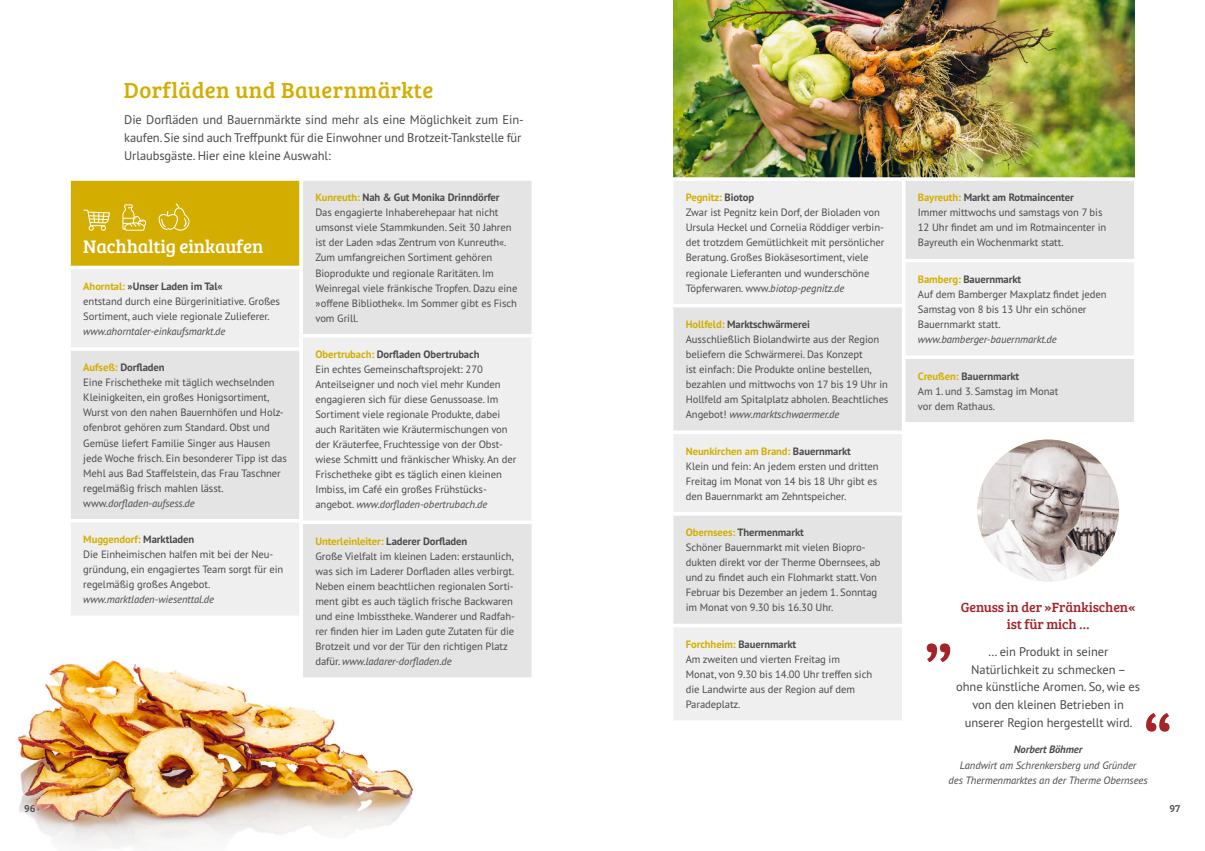
<style>
.page{position:relative;width:1205px;height:851px;background:#fff}
.page>*{position:absolute;margin:0;border:0;box-sizing:border-box;transform-origin:0 0}
.t1{font:50px "Piktos Fraenkische Schweiz";color:#fff}
.t2{font:22.5px "Bree Serif";letter-spacing:.02em;color:#d3ae00}
.t3{font:18.75px "Bree Serif";letter-spacing:-.005em;color:#fff}
.t4{font:13.75px/17.8px "Bree Serif";letter-spacing:-.005em;color:#a42429;text-align:center}
.t5{font:12.5px/17.8px "PT Sans Pro";letter-spacing:-.005em;color:#4a4a49;text-align:center}
.t6{font:10.62px/15px "PT Sans Pro";letter-spacing:-.005em;color:#4a4a49}
.t7{font:italic 10.62px/15px "PT Sans Pro";letter-spacing:-.005em;color:#4a4a49;text-align:center}
.t8{font:italic 700 10.62px "PT Sans Pro";letter-spacing:-.005em;color:#4a4a49}
.t9{font:10.62px "Bree Serif";color:#4a4a49}
.s1{font-weight:700;color:#d3ae00}
.s2{font-weight:700}
.s3{font-style:italic}
</style>
<div class="page">
<img style="left:673px;top:0;width:461px;height:177px">
<div style="left:674px;top:181px;width:228px;height:123px;background:#efefef"></div>
<svg style="left:673px;top:307px;width:229px;height:316px;fill:#e4e4e4"></svg>
<div style="left:671px;top:625px;width:233px;height:97px;background:#efefef"></div>
<svg style="left:673px;top:177px;width:229px;height:1px"></svg>
<svg style="left:673px;top:430px;width:229px;height:4px"></svg>
<hr style="left:670px;top:512px;width:235px;height:3px;background:#fff">
<svg style="left:671px;top:623px;width:233px;height:4px"></svg>
<hr style="left:670px;top:627px;width:3px;height:93px;background:#fff">
<hr style="left:902px;top:627px;width:3px;height:93px;background:#fff">
<hr style="left:670px;top:720px;width:235px;height:3px;background:#fff">
<div style="left:904px;top:179px;width:232px;height:81px;background:#e4e4e4"></div>
<div style="left:904px;top:260px;width:232px;height:97px;background:#efefef"></div>
<div style="left:904px;top:357px;width:232px;height:67px;background:#e4e4e4"></div>
<svg style="left:902px;top:177px;width:234px;height:4px"></svg>
<hr style="left:902px;top:181px;width:3px;height:78px;background:#fff">
<hr style="left:1134px;top:181px;width:3px;height:78px;background:#fff">
<hr style="left:902px;top:259px;width:235px;height:3px;background:#fff">
<hr style="left:902px;top:262px;width:3px;height:93px;background:#fff">
<hr style="left:1134px;top:262px;width:3px;height:93px;background:#fff">
<hr style="left:902px;top:355px;width:235px;height:4px;background:#fff">
<hr style="left:902px;top:359px;width:3px;height:63px;background:#fff">
<hr style="left:1134px;top:359px;width:3px;height:63px;background:#fff">
<hr style="left:902px;top:422px;width:235px;height:3px;background:#fff">
<img style="left:977px;top:439px;width:142px;height:142px;border-radius:71px">
<svg style="left:927px;top:643px;width:23px;height:19px"></svg>
<svg style="left:1146px;top:713px;width:23px;height:18px"></svg>
<img style="left:17px;top:660px;width:397px;height:187px">
<div style="left:69px;top:179px;width:232px;height:88px;background:#d3ae00"></div>
<div style="left:71px;top:269px;width:228px;height:346px;background:#efefef"></div>
<div style="left:69px;top:349px;width:232px;height:171px;background:#e4e4e4"></div>
<svg style="left:69px;top:179px;width:230px;height:2px"></svg>
<svg style="left:69px;top:181px;width:2px;height:85px"></svg>
<hr style="left:67px;top:266px;width:236px;height:3px;background:#fff">
<hr style="left:67px;top:347px;width:236px;height:4px;background:#fff">
<hr style="left:67px;top:351px;width:4px;height:168px;background:#fff">
<hr style="left:67px;top:519px;width:236px;height:3px;background:#fff">
<div style="left:303px;top:181px;width:228px;height:496px;background:#e4e4e4"></div>
<div style="left:301px;top:335px;width:232px;height:187px;background:#efefef"></div>
<hr style="left:299px;top:177px;width:236px;height:4px;background:#fff">
<hr style="left:299px;top:181px;width:4px;height:153px;background:#fff">
<svg style="left:531px;top:181px;width:1px;height:153px"></svg>
<hr style="left:299px;top:334px;width:236px;height:3px;background:#fff">
<hr style="left:299px;top:337px;width:4px;height:183px;background:#fff">
<hr style="left:531px;top:337px;width:4px;height:183px;background:#fff">
<hr style="left:299px;top:520px;width:236px;height:4px;background:#fff">
<hr style="left:299px;top:524px;width:4px;height:153px;background:#fff">
<svg style="left:531px;top:524px;width:1px;height:153px"></svg>
<hr style="left:299px;top:677px;width:236px;height:3px;background:#fff">
<h2 class="t2" style="left:124px;top:73px;width:311px">Dorfläden und Bauernmärkte</h2>
<p class="t5" style="left:124px;top:110px;width:401px;text-align:left">Die Dorfläden und Bauernmärkte sind mehr als eine Möglichkeit zum Ein&shy;kaufen. Sie sind auch Treffpunkt für die Einwohner und Brotzeit-Tankstelle für<br>Urlaubsgäste. Hier eine kleine Auswahl:</p>
<h1 class="t1" style="left:83px;top:184px;width:108px">' w f</h1>
<h3 class="t3" style="left:83px;top:233px;width:181px">Nachhaltig einkaufen</h3>
<p class="t6" style="left:83px;top:278px;width:198px"><span class="s1">Ahorntal:</span> <span class="s2">»Unser Laden im Tal«<br></span>entstand durch eine Bürgerinitiative. Großes<br>Sortiment, auch viele regionale Zulieferer.</p>
<p class="t7" style="left:83px;top:323px;width:144px">www.ahorntaler-einkaufsmarkt.de</p>
<p class="t6" style="left:83px;top:360px;width:205px"><span class="s1">Aufseß:</span> <span class="s2">Dorfladen<br></span>Eine Frischetheke mit täglich wechselnden Kleinigkeiten, ein großes Honigsortiment, Wurst von den nahen Bauernhöfen und Holz&shy;ofenbrot gehören zum Standard. Obst und Gemüse liefert Familie Singer aus Hausen jede Woche frisch. Ein besonderer Tipp ist das Mehl aus Bad Staffelstein, das Frau Taschner regelmäßig frisch mahlen lässt. www.<span class="s3">dorfladen-aufsess.de</span></p>
<p class="t6" style="left:83px;top:531px;width:202px"><span class="s1">Muggendorf:</span> <span class="s2">Marktladen<br></span>Die Einheimischen halfen mit bei der Neu&shy;gründung, ein engagiertes Team sorgt für ein regelmäßig großes Angebot.</p>
<p class="t7" style="left:83px;top:591px;width:132px">www.marktladen-wiesenttal.de</p>
<p class="t6" style="left:315px;top:190px;width:203px"><span class="s1">Kunreuth:</span> <span class="s2">Nah &amp; Gut Monika Drinndörfer </span>Das engagierte Inhaberehepaar hat nicht umsonst viele Stammkunden. Seit 30 Jahren ist der Laden »das Zentrum von Kunreuth«.<br>Zum umfangreichen Sortiment gehören Bioprodukte und regionale Raritäten. Im Weinregal viele fränkische Tropfen. Dazu eine »offene Bibliothek«. Im Sommer gibt es Fisch vom Grill.</p>
<p class="t6" style="left:315px;top:346px;width:202px"><span class="s1">Obertrubach:</span> <span class="s2">Dorfladen Obertrubach<br></span>Ein echtes Gemeinschaftsprojekt: 270<br>Anteilseigner und noch viel mehr Kunden engagieren sich für diese Genussoase. Im Sortiment viele regionale Produkte, dabei auch Raritäten wie Kräutermischungen von der Kräuterfee, Fruchtessige von der Obst&shy;wiese Schmitt und fränkischer Whisky. An der Frischetheke gibt es täglich einen kleinen Imbiss, im Café ein großes Frühstücks&shy;angebot. <span class="s3">www.dorfladen-obertrubach.de</span></p>
<p class="t6" style="left:315px;top:533px;width:201px"><span class="s1">Unterleinleiter:</span> <span class="s2">Laderer Dorfladen<br></span>Große Vielfalt im kleinen Laden: erstaunlich, was sich im Laderer Dorfladen alles verbirgt.<br>Neben einem beachtlichen regionalen Sorti&shy;ment gibt es auch täglich frische Backwaren und eine Imbisstheke. Wanderer und Radfah&shy;rer finden hier im Laden gute Zutaten für die Brotzeit und vor der Tür den richtigen Platz dafür. <span class="s3">www.ladarer-dorfladen.de</span></p>
<p class="t9" style="left:24px;top:800px;width:13px">96</p>
<p class="t6" style="left:686px;top:190px;width:200px"><span class="s1">Pegnitz:</span> <span class="s2">Biotop<br></span>Zwar ist Pegnitz kein Dorf, der Bioladen von Ursula Heckel und Cornelia Röddiger verbin&shy;det trotzdem Gemütlichkeit mit persönlicher Beratung. Großes Biokäsesortiment, viele regionale Lieferanten und wunderschöne Töpferwaren. www.<span class="s3">biotop-pegnitz.de</span></p>
<p class="t6" style="left:686px;top:316px;width:204px"><span class="s1">Hollfeld:</span> <span class="s2">Marktschwärmerei<br></span>Ausschließlich Biolandwirte aus der Region beliefern die Schwärmerei. Das Konzept<br>ist einfach: Die Produkte online bestellen, bezahlen und mittwochs von 17 bis 19 Uhr in Hollfeld am Spitalplatz abholen. Beachtliches Angebot! <span class="s3">www.marktschwaermer.de</span></p>
<p class="t6" style="left:686px;top:443px;width:194px"><span class="s1">Neunkirchen am Brand:</span> <span class="s2">Bauernmarkt<br></span>Klein und fein: An jedem ersten und dritten Freitag im Monat von 14 bis 18 Uhr gibt es den Bauernmarkt am Zehntspeicher.</p>
<p class="t6" style="left:686px;top:524px;width:196px"><span class="s1">Obernsees:</span> <span class="s2">Thermenmarkt<br></span>Schöner Bauernmarkt mit vielen Biopro&shy;dukten direkt vor der Therme Obernsees, ab und zu findet auch ein Flohmarkt statt. Von Februar bis Dezember an jedem 1. Sonntag im Monat von 9.30 bis 16.30 Uhr.</p>
<p class="t6" style="left:686px;top:636px;width:188px"><span class="s1">Forchheim:</span> <span class="s2">Bauernmarkt<br></span>Am zweiten und vierten Freitag im<br>Monat, von 9.30 bis 14.00 Uhr treffen sich die Landwirte aus der Region auf dem<br>Paradeplatz.</p>
<p class="t6" style="left:918px;top:190px;width:190px"><span class="s1">Bayreuth:</span> <span class="s2">Markt am Rotmaincenter<br></span>Immer mittwochs und samstags von 7 bis 12 Uhr findet am und im Rotmaincenter in Bayreuth ein Wochenmarkt statt.</p>
<p class="t6" style="left:918px;top:271px;width:190px"><span class="s1">Bamberg:</span> <span class="s2">Bauernmarkt<br></span>Auf dem Bamberger Maxplatz findet jeden<br>Samstag von 8 bis 13 Uhr ein schöner<br>Bauernmarkt statt.</p>
<p class="t7" style="left:918px;top:331px;width:140px">www.bamberger-bauernmarkt.de</p>
<p class="t6" style="left:918px;top:368px;width:142px"><span class="s1">Creußen:</span> <span class="s2">Bauernmarkt<br></span>Am 1. und 3. Samstag im Monat vor dem Rathaus.</p>
<p class="t4" style="left:961px;top:597px;width:176px">Genuss in der »Fränkischen« ist für mich …</p>
<p class="t5" style="left:956px;top:642px;width:185px">… ein Produkt in seiner<br>Natürlichkeit zu schmecken – ohne künstliche Aromen. So, wie es von den kleinen Betrieben in unserer Region hergestellt wird.</p>
<p class="t8" style="left:1014px;top:742px;width:70px">Norbert Böhmer</p>
<p class="t7" style="left:948px;top:756px;width:201px">Landwirt am Schrenkersberg und Gründer<br>des Thermenmarktes an der Therme Obernsees</p>
<p class="t9" style="left:1169px;top:800px;width:12px">97</p>
</div>
